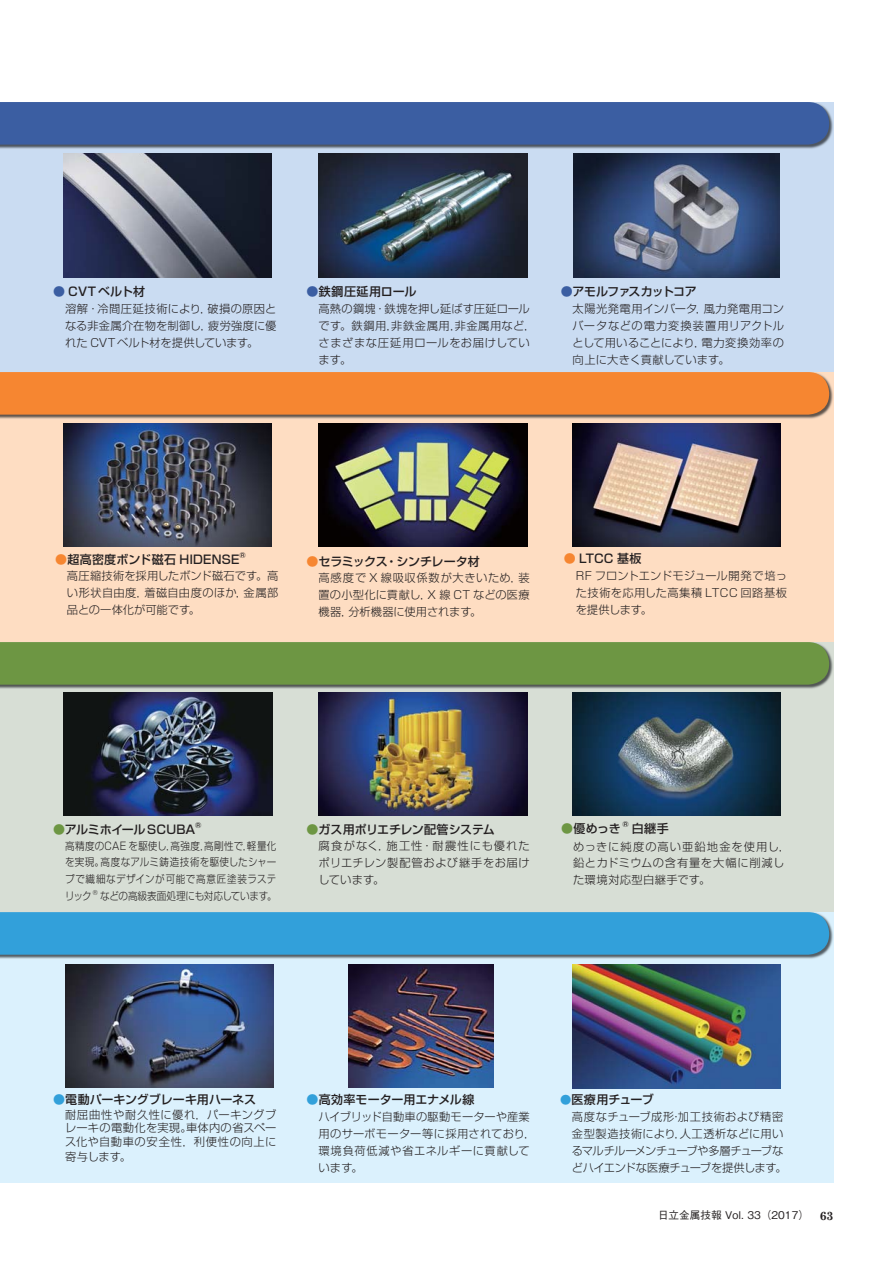
<style>
.page{position:relative;width:893px;height:1263px;background:#fff}
.page>*{position:absolute;margin:0;border:0;box-sizing:border-box;transform-origin:0 0}
.t1{font:12px "Shin Go Pro Medium 90 pv RKSJ H";letter-spacing:-.005em;color:#231f20}
.t2{font:12px "Shin Go Pro Medium 90 pv RKSJ H";letter-spacing:.015em;color:#231f20}
.t3{font:12px "Shin Go Pro Medium 90 pv RKSJ H";letter-spacing:-.025em;color:#231f20}
.t4{font:12px "Shin Go Pro Medium 90 pv RKSJ H";letter-spacing:-.06em;color:#231f20}
.t5{font:12px "Shin Go Pro Medium 90 pv RKSJ H";letter-spacing:.035em;color:#231f20}
.t6{font:12px "Shin Go Pro Medium 90 pv RKSJ H";letter-spacing:-.035em;color:#231f20}
.t7{font:11.25px/16.8px "Shin Go Pro Light 90 pv RKSJ H";letter-spacing:.025em;color:#231f20;text-align:justify}
.t8{font:11.25px/17px "Shin Go Pro Light 90 pv RKSJ H";color:#231f20}
.t9{font:11.25px/16.6px "Shin Go Pro Light 90 pv RKSJ H";letter-spacing:.055em;color:#231f20}
.t10{font:10.65px/16.8px "Shin Go Pro Light 90 pv RKSJ H";letter-spacing:.015em;color:#231f20;text-align:justify;scale:.9 1}
.t11{font:10.65px "Gothic BBB Pro Medium 90 pv RKSJ H";color:#231f20}
.t12{font:10.65px "Shin Go Pro Light 90 pv RKSJ H";letter-spacing:-.02em;color:#231f20;scale:.9 1}
.t13{font:7.2px "Shin Go Pro Medium 90 pv RKSJ H";color:#231f20}
.t14{font:6.45px "Shin Go Pro Light 90 pv RKSJ H";color:#231f20;scale:.9 1}
.s1{color:#3b5ea2}
.s2{color:#f68631}
.s3{color:#6d9643}
.s4{color:#32a0da}
.s5{font-size:11.25px;color:#32a0da}
.s6{font-family:"Century Schoolbook";font-weight:700;font-size:12px}
</style>
<div class="page">
<div style="left:0;top:372px;width:833px;height:270px;background:#feddc2"></div>
<div style="left:0;top:102px;width:833px;height:270px;background:#cadcf2"></div>
<div style="left:0;top:912px;width:833px;height:270px;background:#dbf1fd"></div>
<div style="left:0;top:642px;width:833px;height:270px;background:#d7ded5"></div>
<img style="left:0;top:102px;width:834px;height:53px">
<div style="left:0;top:102px;width:829px;height:43px;background:#3b5ea2"></div>
<img style="left:0;top:372px;width:834px;height:53px">
<div style="left:0;top:372px;width:829px;height:43px;background:#f68631"></div>
<img style="left:0;top:642px;width:834px;height:53px">
<div style="left:0;top:642px;width:829px;height:43px;background:#6d9643"></div>
<img style="left:0;top:912px;width:834px;height:53px">
<div style="left:0;top:912px;width:829px;height:43px;background:#32a0da"></div>
<img style="left:63px;top:423px;width:209px;height:124px">
<img style="left:64px;top:693px;width:208px;height:123px">
<img style="left:349px;top:964px;width:145px;height:123px">
<img style="left:319px;top:423px;width:208px;height:124px">
<img style="left:319px;top:693px;width:208px;height:123px">
<img style="left:65px;top:964px;width:209px;height:123px">
<img style="left:572px;top:423px;width:209px;height:124px">
<img style="left:572px;top:693px;width:209px;height:123px">
<img style="left:319px;top:154px;width:208px;height:123px">
<img style="left:63px;top:154px;width:209px;height:123px">
<img style="left:573px;top:154px;width:207px;height:123px">
<img style="left:572px;top:965px;width:209px;height:123px">
<p class="t1" style="left:53px;top:287px;width:94px"><span class="s1">●</span> CVT ベルト材</p>
<p class="t7" style="left:65px;top:302px;width:213px">溶解・冷間圧延技術により，破損の原因となる非金属介在物を制御し，疲労強度に優れた CVT ベルト材を提供しています。</p>
<p class="t5" style="left:307px;top:287px;width:111px"><span class="s1">●</span>鉄鋼圧延用ロール</p>
<p class="t7" style="left:318px;top:302px;width:218px;text-align:left">高熱の鋼塊・鉄塊を押し延ばす圧延ロールです。鉄鋼用，非鉄金属用，非金属用など，さまざまな圧延用ロールをお届けしています。</p>
<p class="t4" style="left:561px;top:287px;width:138px"><span class="s1">●</span>アモルファスカットコア</p>
<p class="t7" style="left:573px;top:302px;width:213px">太陽光発電用インバータ，風力発電用コンバータなどの電力変換装置用リアクトルとして用いることにより，電力変換効率の向上に大きく貢献しています。</p>
<p class="t2" style="left:55px;top:555px;width:186px"><span class="s2">●</span>超高密度ボンド磁石 HIDENSE</p>
<p class="t13" style="left:240px;top:553px;width:8px">®</p>
<p class="t7" style="left:67px;top:569px;width:213px">高圧縮技術を採用したボンド磁石です。高い形状自由度，着磁自由度のほか，金属部品との一体化が可能です。</p>
<p class="t3" style="left:307px;top:557px;width:175px"><span class="s2">●</span>セラミックス・シンチレータ材</p>
<p class="t7" style="left:318px;top:571px;width:213px">高感度で X 線吸収係数が大きいため，装置の小型化に貢献し，X 線 CT などの医療機器，分析機器に使用されます。</p>
<p class="t1" style="left:564px;top:554px;width:79px"><span class="s2">●</span> LTCC 基板</p>
<p class="t7" style="left:576px;top:568px;width:213px">RF フロントエンドモジュール開発で培った技術を応用した高集積 LTCC 回路基板を提供します。</p>
<p class="t1" style="left:53px;top:824px;width:144px"><span class="s3">●</span>アルミホイール SCUBA</p>
<p class="t13" style="left:195px;top:822px;width:8px">®</p>
<p class="t10" style="left:65px;top:839px;width:236px">高精度のCAE を駆使し，高強度，高剛性で，軽量化を実現。高度なアルミ鋳造技術を駆使したシャープで繊細なデザインが可能で高意匠塗装ラステリック</p>
<p class="t14" style="left:93px;top:890px;width:7px">®</p>
<p class="t12" style="left:100px;top:892px;width:198px">などの高級表面処理にも対応しています。</p>
<p class="t1" style="left:307px;top:824px;width:190px"><span class="s3">●</span>ガス用ポリエチレン配管システム</p>
<p class="t7" style="left:318px;top:838px;width:213px">腐食がなく，施工性・耐震性にも優れたポリエチレン製配管および継手をお届けしています。</p>
<p class="t1" style="left:561px;top:824px;width:61px"><span class="s3">●</span>優めっき</p>
<p class="t13" style="left:622px;top:822px;width:8px">®</p>
<p class="t1" style="left:632px;top:824px;width:38px">白継手</p>
<p class="t9" style="left:573px;top:839px;width:218px">めっきに純度の高い亜鉛地金を使用し，鉛とカドミウムの含有量を大幅に削減した環境対応型白継手です。</p>
<p class="t1" style="left:53px;top:1095px;width:204px"><span class="s4">●</span>電動パーキングブレーキ用ハーネス</p>
<p class="t7" style="left:65px;top:1109px;width:213px;line-height:14px">耐屈曲性や耐久性に優れ，パーキングブレーキの電動化を実現。車体内の省スペース化や自動車の安全性，利便性の向上に寄与します。</p>
<p class="t1" style="left:307px;top:1095px;width:169px"><span class="s4">●</span>高効率モーター用エナメル線</p>
<p class="t7" style="left:318px;top:1110px;width:218px;text-align:left">ハイブリッド自動車の駆動モーターや産業用のサーボモーター等に採用されており，環境負荷低減や省エネルギーに貢献しています。</p>
<p class="t6" style="left:560px;top:1095px;width:95px"><span class="s5">●</span>医療用チューブ</p>
<p class="t8" style="left:572px;top:1109px;width:216px">高度なチューブ成形・加工技術および精密金型製造技術により，人工透析などに用いるマルチルーメンチューブや多層チューブなどハイエンドな医療チューブを提供します。</p>
<p class="t11" style="left:658px;top:1211px;width:177px">日立金属技報 Vol. 33（2017） <span class="s6">63</span></p>
</div>
